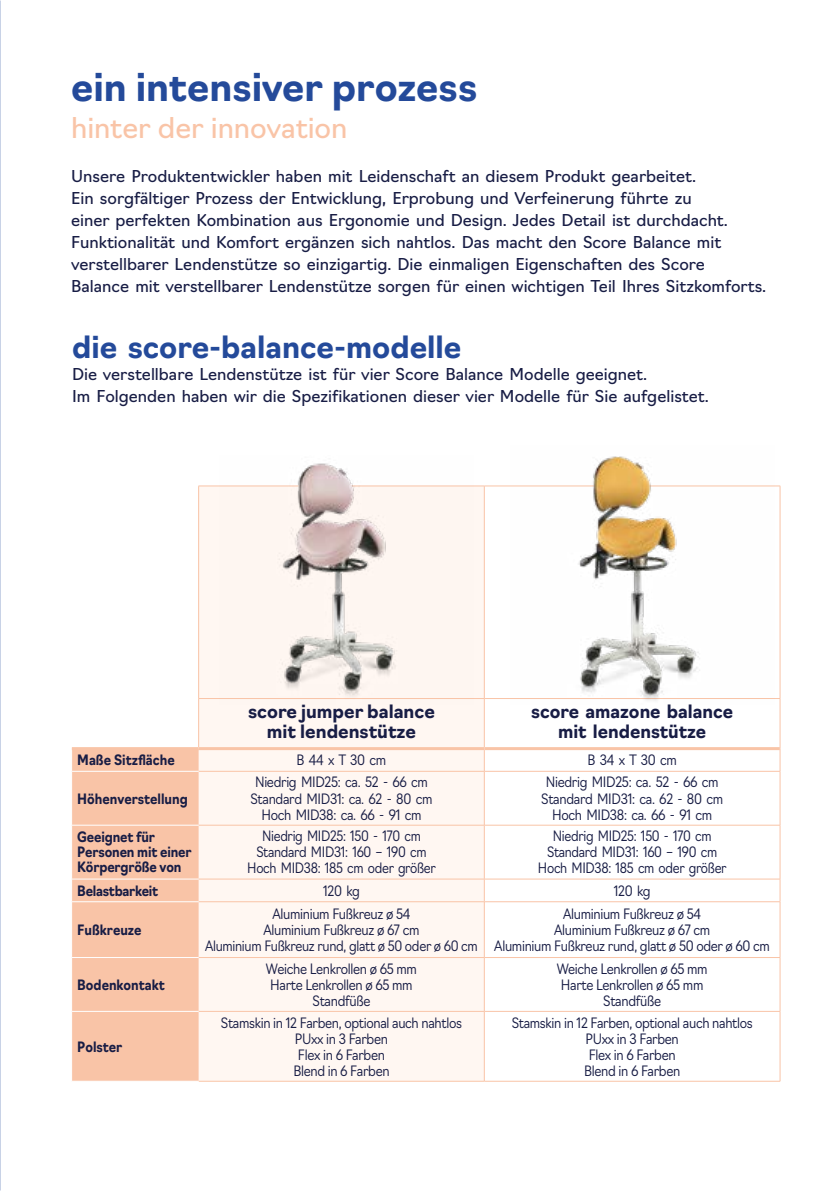
<style>
.page{position:relative;width:840px;height:1191px;background:#fff}
.page>*{position:absolute;margin:0;border:0;box-sizing:border-box;transform-origin:0 0}
.t1{font:700 38px "Navigo";color:#244a9a}
.t2{font:700 30px "Navigo";color:#244a9a}
.t3{font:28px "Navigo";letter-spacing:-.005em;color:#f9c4a7}
.t4{font:700 18px/20px "Navigo";color:#181d45;text-align:center}
.t5{font:16px/22px "Navigo";color:#181d45}
.t6{font:300 14px/16px "Navigo";letter-spacing:-.025em;color:#181d45;text-align:center;scale:.9 1}
.t7{font:300 14px/16px "Navigo";letter-spacing:-.025em;color:#181d45;text-align:center;scale:.88 1}
.t8{font:700 14px/15px "Navigo";color:#181d45;scale:.9 1}
.t9{font:700 14px "Navigo";letter-spacing:-.02em;color:#181d45;scale:.9 1}
</style>
<div class="page">
<div style="left:198px;top:486px;width:285px;height:595px;background:#fff7f2"></div>
<div style="left:72px;top:750px;width:126px;height:331px;background:#f9c4a7"></div>
<hr style="left:483px;top:486px;width:1px;height:212px;background:#f9c4a7">
<hr style="left:779px;top:486px;width:1px;height:212px;background:#f9c4a7">
<hr style="left:198px;top:698px;width:286px;height:1px;background:#f9c4a7">
<hr style="left:484px;top:698px;width:295px;height:1px;background:#f9c4a7">
<hr style="left:483px;top:699px;width:1px;height:48px;background:#f9c4a7">
<hr style="left:779px;top:699px;width:1px;height:49px;background:#f9c4a7">
<svg style="left:483px;top:750px;width:1px;height:21px"></svg>
<svg style="left:779px;top:748px;width:1px;height:23px"></svg>
<hr style="left:198px;top:771px;width:286px;height:1px;background:#f9c4a7">
<hr style="left:484px;top:771px;width:295px;height:1px;background:#f9c4a7">
<hr style="left:483px;top:771px;width:1px;height:54px;background:#f9c4a7">
<hr style="left:779px;top:771px;width:1px;height:54px;background:#f9c4a7">
<hr style="left:198px;top:825px;width:286px;height:1px;background:#f9c4a7">
<hr style="left:484px;top:825px;width:295px;height:1px;background:#f9c4a7">
<hr style="left:483px;top:825px;width:1px;height:53px;background:#f9c4a7">
<hr style="left:779px;top:825px;width:1px;height:53px;background:#f9c4a7">
<hr style="left:198px;top:878px;width:286px;height:1px;background:#f9c4a7">
<hr style="left:484px;top:878px;width:295px;height:1px;background:#f9c4a7">
<svg style="left:483px;top:879px;width:1px;height:22px"></svg>
<svg style="left:779px;top:879px;width:1px;height:22px"></svg>
<hr style="left:198px;top:901px;width:286px;height:1px;background:#f9c4a7">
<hr style="left:484px;top:901px;width:295px;height:1px;background:#f9c4a7">
<hr style="left:483px;top:902px;width:1px;height:55px;background:#f9c4a7">
<hr style="left:779px;top:902px;width:1px;height:55px;background:#f9c4a7">
<hr style="left:198px;top:957px;width:286px;height:1px;background:#f9c4a7">
<hr style="left:484px;top:957px;width:295px;height:1px;background:#f9c4a7">
<hr style="left:483px;top:957px;width:1px;height:54px;background:#f9c4a7">
<hr style="left:779px;top:957px;width:1px;height:54px;background:#f9c4a7">
<hr style="left:198px;top:1011px;width:286px;height:1px;background:#f9c4a7">
<hr style="left:484px;top:1011px;width:295px;height:1px;background:#f9c4a7">
<hr style="left:483px;top:1011px;width:1px;height:70px;background:#f9c4a7">
<hr style="left:779px;top:1011px;width:1px;height:70px;background:#f9c4a7">
<hr style="left:198px;top:1081px;width:286px;height:1px;background:#f9c4a7">
<hr style="left:484px;top:1081px;width:295px;height:1px;background:#f9c4a7">
<hr style="left:71px;top:771px;width:127px;height:1px;background:#fff">
<hr style="left:71px;top:825px;width:127px;height:1px;background:#fff">
<hr style="left:71px;top:878px;width:127px;height:1px;background:#fff">
<hr style="left:71px;top:901px;width:127px;height:1px;background:#fff">
<hr style="left:71px;top:957px;width:127px;height:1px;background:#fff">
<hr style="left:71px;top:1011px;width:127px;height:1px;background:#fff">
<hr style="left:198px;top:485px;width:286px;height:1px;background:#f9c4a7">
<hr style="left:484px;top:485px;width:295px;height:1px;background:#f9c4a7">
<hr style="left:198px;top:747px;width:286px;height:3px;background:#f9c4a7">
<hr style="left:484px;top:747px;width:295px;height:3px;background:#f9c4a7">
<hr style="left:198px;top:486px;width:1px;height:212px;background:#f9c4a7">
<hr style="left:198px;top:699px;width:1px;height:48px;background:#f9c4a7">
<hr style="left:72px;top:747px;width:126px;height:3px;background:#f9c4a7">
<img style="left:219px;top:463px;width:254px;height:241px">
<img style="left:510px;top:456px;width:264px;height:245px">
<h1 class="t1" style="left:71px;top:57px;width:407px">ein intensiver prozess</h1>
<h3 class="t3" style="left:71px;top:106px;width:277px">hinter der innovation</h3>
<p class="t5" style="left:71px;top:164px;width:696px">Unsere Produktentwickler haben mit Leidenschaft an diesem Produkt gearbeitet.<br>Ein sorgfältiger Prozess der Entwicklung, Erprobung und Verfeinerung führte zu<br>einer perfekten Kombination aus Ergonomie und Design. Jedes Detail ist durchdacht.<br>Funktionalität und Komfort ergänzen sich nahtlos. Das macht den Score Balance mit verstellbarer Lendenstütze so einzigartig. Die einmaligen Eigenschaften des Score Balance mit verstellbarer Lendenstütze sorgen für einen wichtigen Teil Ihres Sitzkomforts.</p>
<h2 class="t2" style="left:72px;top:324px;width:390px">die score-balance-modelle</h2>
<p class="t5" style="left:72px;top:362px;width:637px">Die verstellbare Lendenstütze ist für vier Score Balance Modelle geeignet.<br>Im Folgenden haben wir die Spezifikationen dieser vier Modelle für Sie aufgelistet.</p>
<p class="t4" style="left:248px;top:699px;width:188px">score jumper balance mit lendenstütze</p>
<p class="t4" style="left:531px;top:699px;width:203px">score amazone balance mit lendenstütze</p>
<p class="t8" style="left:77px;top:751px;width:110px">Maße Sitzfläche</p>
<p class="t6" style="left:296px;top:751px;width:101px">B 44 x T 30 cm</p>
<p class="t6" style="left:587px;top:751px;width:101px">B 34 x T 30 cm</p>
<p class="t8" style="left:77px;top:789px;width:124px">Höhenverstellung</p>
<p class="t6" style="left:250px;top:773px;width:203px">Niedrig MID25: ca. 52 - 66 cm<br>Standard MID31: ca. 62 - 80 cm<br>Hoch MID38: ca. 66 - 91 cm</p>
<p class="t6" style="left:541px;top:773px;width:203px">Niedrig MID25: ca. 52 - 66 cm<br>Standard MID31: ca. 62 - 80 cm<br>Hoch MID38: ca. 66 - 91 cm</p>
<p class="t8" style="left:77px;top:828px;width:128px">Geeignet für<br>Personen mit einer<br>Körpergröße von</p>
<p class="t7" style="left:247px;top:827px;width:216px">Niedrig MID25: 150 - 170 cm<br>Standard MID31: 160 – 190 cm<br>Hoch MID38: 185 cm oder größer</p>
<p class="t7" style="left:537px;top:827px;width:216px">Niedrig MID25: 150 - 170 cm<br>Standard MID31: 160 – 190 cm<br>Hoch MID38: 185 cm oder größer</p>
<p class="t9" style="left:77px;top:879px;width:91px">Belastbarkeit</p>
<p class="t6" style="left:323px;top:881px;width:42px">120 kg</p>
<p class="t6" style="left:613px;top:881px;width:42px">120 kg</p>
<p class="t8" style="left:77px;top:921px;width:73px">Fußkreuze</p>
<p class="t6" style="left:205px;top:904px;width:304px">Aluminium Fußkreuz ø 54<br>Aluminium Fußkreuz ø 67 cm<br>Aluminium Fußkreuz rund, glatt ø 50 oder ø 60 cm</p>
<p class="t6" style="left:494px;top:904px;width:308px">Aluminium Fußkreuz ø 54<br>Aluminium Fußkreuz ø 67 cm<br>Aluminium Fußkreuz rund, glatt ø 50 oder ø 60 cm</p>
<p class="t8" style="left:77px;top:976px;width:99px">Bodenkontakt</p>
<p class="t8" style="left:77px;top:1037px;width:52px">Polster</p>
<p class="t6" style="left:266px;top:959px;width:169px">Weiche Lenkrollen ø 65 mm<br>Harte Lenkrollen ø 65 mm<br>Standfüße</p>
<p class="t6" style="left:556px;top:959px;width:169px">Weiche Lenkrollen ø 65 mm<br>Harte Lenkrollen ø 65 mm<br>Standfüße</p>
<p class="t6" style="left:221px;top:1013px;width:269px">Stamskin in 12 Farben, optional auch nahtlos<br>PUxx in 3 Farben<br>Flex in 6 Farben<br>Blend in 6 Farben</p>
<p class="t6" style="left:511px;top:1013px;width:269px">Stamskin in 12 Farben, optional auch nahtlos<br>PUxx in 3 Farben<br>Flex in 6 Farben<br>Blend in 6 Farben</p>
</div>
